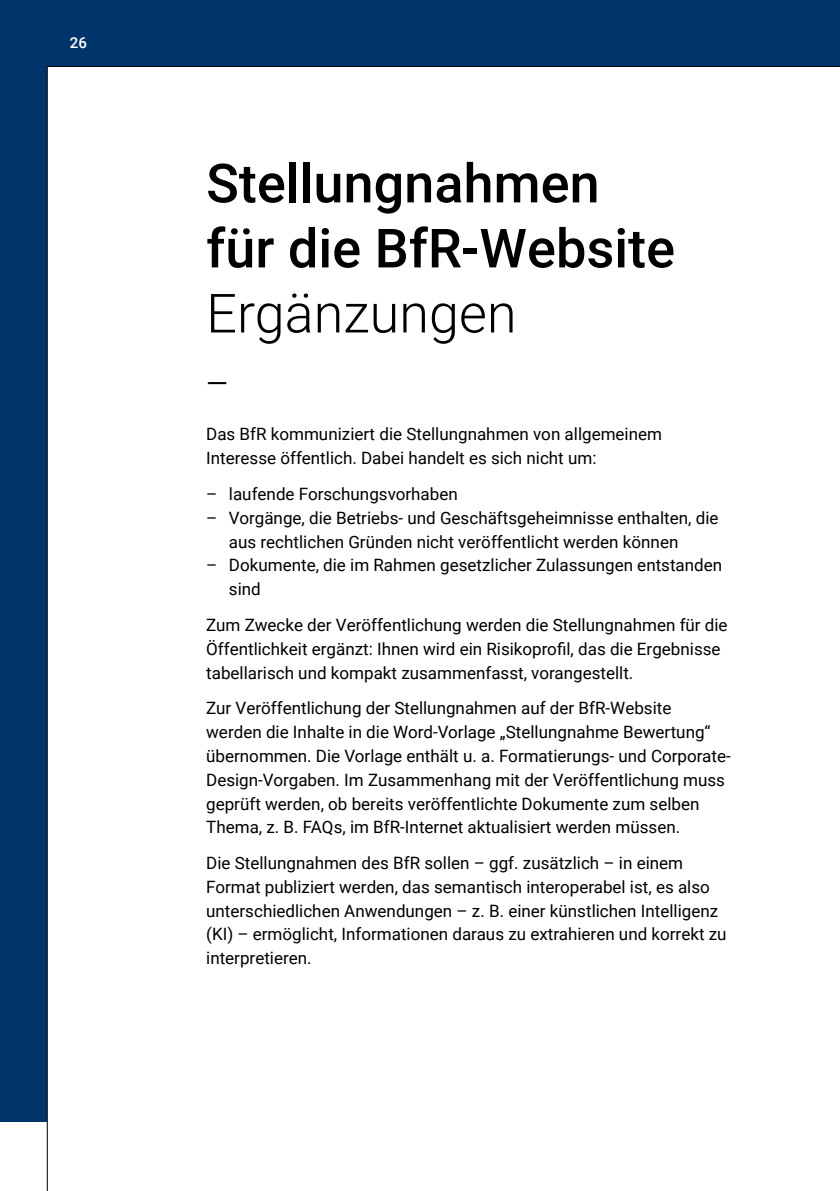
<style>
.page{position:relative;width:840px;height:1191px;background:#fff}
.page>*{position:absolute;margin:0;border:0;box-sizing:border-box;transform-origin:0 0}
.t1{font:500 54px/65px "Roboto";color:#000}
.t2{font:300 54px "Roboto";color:#000}
.t3{font:28px "Roboto";color:#000}
.t4{font:17px/23.8px "Roboto";color:#000}
.t5{font:500 15px "Roboto";color:#fff}
</style>
<div class="page">
<div style="left:0;top:0;width:839px;height:1121px;background:#00356c"></div>
<div style="left:47px;top:66px;width:792px;height:1125px;background:#fff"></div>
<p class="t5" style="left:70px;top:32px;width:19px">26</p>
<h1 class="t1" style="left:206px;top:149px;width:470px">Stellungnahmen für die BfR-Website</h1>
<h1 class="t2" style="left:206px;top:275px;width:312px">Ergänzungen</h1>
<h2 class="t3" style="left:206px;top:363px;width:23px">—</h2>
<p class="t4" style="left:206px;top:422px;width:457px">Das BfR kommuniziert die Stellungnahmen von allgemeinem<br>Interesse öffentlich. Dabei handelt es sich nicht um:</p>
<p class="t4" style="left:206px;top:481px;width:253px">– laufende Forschungsvorhaben</p>
<p class="t4" style="left:229px;top:505px;width:491px;text-indent:-23px">– Vorgänge, die Betriebs- und Geschäftsgeheimnisse enthalten, die aus rechtlichen Gründen nicht veröffentlicht werden können</p>
<p class="t4" style="left:229px;top:553px;width:494px;text-indent:-23px">– Dokumente, die im Rahmen gesetzlicher Zulassungen entstanden sind</p>
<p class="t4" style="left:206px;top:612px;width:522px">Zum Zwecke der Veröffentlichung werden die Stellungnahmen für die<br>Öffentlichkeit ergänzt: Ihnen wird ein Risikoprofil, das die Ergebnisse tabellarisch und kompakt zusammenfasst, vorangestellt.</p>
<p class="t4" style="left:206px;top:695px;width:525px">Zur Veröffentlichung der Stellungnahmen auf der BfR-Website werden die Inhalte in die Word-Vorlage „Stellungnahme Bewertung“ übernommen. Die Vorlage enthält u. a. Formatierungs- und Corporate-Design-Vorgaben. Im Zusammenhang mit der Veröffentlichung muss geprüft werden, ob bereits veröffentlichte Dokumente zum selben Thema, z. B. FAQs, im BfR-Internet aktualisiert werden müssen.</p>
<p class="t4" style="left:206px;top:850px;width:521px">Die Stellungnahmen des BfR sollen – ggf. zusätzlich – in einem Format publiziert werden, das semantisch interoperabel ist, es also unterschiedlichen Anwendungen – z. B. einer künstlichen Intelligenz (KI) – ermöglicht, Informationen daraus zu extrahieren und korrekt zu interpretieren.</p>
</div>
